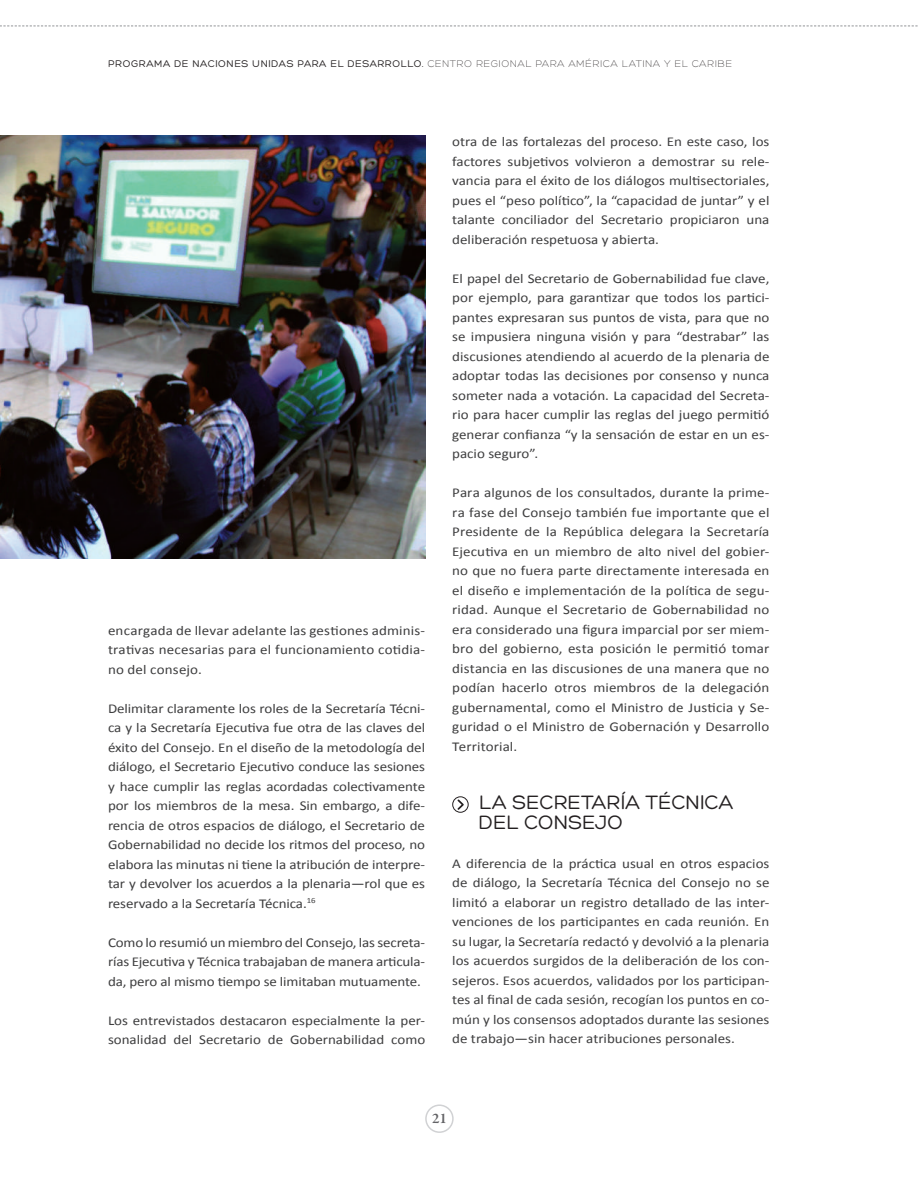
<style>
.page{position:relative;width:918px;height:1188px;background:#fff}
.page>*{position:absolute;margin:0;border:0;box-sizing:border-box;transform-origin:0 0}
.t1{font:21px/19.5px "Hero";color:#231f20}
.t2{font:600 15px "Garamond Premr Pro";color:#636366}
.t3{font:13.5px/19.5px "Calibri";color:#3e3e3f;text-align:justify;scale:1.11 1}
.t4{font:10.5px "Hero";letter-spacing:.05em;color:#231f20}
.s1{font-weight:300}
</style>
<div class="page">
<img style="left:0;top:135px;width:425px;height:424px">
<svg style="left:458px;top:800px;width:6px;height:10px"></svg>
<div style="left:452px;top:796px;width:17px;height:17px;border:1px solid #231f20;border-radius:50%"></div>
<p class="t4" style="left:108px;top:59px;width:624px">PROGRAMA DE NACIONES UNIDAS PARA EL DESARROLLO. <span class="s1">CENTRO REGIONAL PARA AM ÉRICA LATINA Y EL CARIBE</span></p>
<p class="t3" style="left:108px;top:621px;width:287px">encargada de llevar adelante las gestiones adminis&shy;trativas necesarias para el funcionamiento cotidia&shy;no del consejo.</p>
<p class="t3" style="left:108px;top:699px;width:287px">Delimitar claramente los roles de la Secretaría Técni&shy;ca y la Secretaría Ejecutiva fue otra de las claves del éxito del Consejo. En el diseño de la metodología del diálogo, el Secretario Ejecutivo conduce las sesiones y hace cumplir las reglas acordadas colectivamente por los miembros de la mesa. Sin embargo, a dife&shy;rencia de otros espacios de diálogo, el Secretario de Gobernabilidad no decide los ritmos del proceso, no elabora las minutas ni tiene la atribución de interpre&shy;tar y devolver los acuerdos a la plenaria—rol que es reservado a la Secretaría Técnica.<sup>16</sup></p>
<p class="t3" style="left:108px;top:933px;width:287px">Como lo resumió un miembro del Consejo, las secreta&shy;rías Ejecutiva y Técnica trabajaban de manera articula&shy;da, pero al mismo tiempo se limitaban mutuamente.</p>
<p class="t3" style="left:108px;top:1011px;width:287px">Los entrevistados destacaron especialmente la per&shy;sonalidad del Secretario de Gobernabilidad como</p>
<p class="t3" style="left:452px;top:132px;width:287px">otra de las fortalezas del proceso. En este caso, los factores subjetivos volvieron a demostrar su rele&shy;vancia para el éxito de los diálogos multisectoriales, pues el “peso político”, la “capacidad de juntar” y el talante conciliador del Secretario propiciaron una deliberación respetuosa y abierta.</p>
<p class="t3" style="left:452px;top:269px;width:287px">El papel del Secretario de Gobernabilidad fue clave, por ejemplo, para garantizar que todos los partici&shy;pantes expresaran sus puntos de vista, para que no se impusiera ninguna visión y para “destrabar” las discusiones atendiendo al acuerdo de la plenaria de adoptar todas las decisiones por consenso y nunca someter nada a votación. La capacidad del Secreta&shy;rio para hacer cumplir las reglas del juego permitió generar confianza “y la sensación de estar en un es&shy;pacio seguro”.</p>
<p class="t3" style="left:452px;top:483px;width:287px">Para algunos de los consultados, durante la prime&shy;ra fase del Consejo también fue importante que el Presidente de la República delegara la Secretaría Ejecutiva en un miembro de alto nivel del gobier&shy;no que no fuera parte directamente interesada en el diseño e implementación de la política de segu&shy;ridad. Aunque el Secretario de Gobernabilidad no era considerado una figura imparcial por ser miem&shy;bro del gobierno, esta posición le permitió tomar distancia en las discusiones de una manera que no podían hacerlo otros miembros de la delegación gubernamental, como el Ministro de Justicia y Se&shy;guridad o el Ministro de Gobernación y Desarrollo Territorial.</p>
<h1 class="t1" style="left:479px;top:793px;width:256px">LA SECRETARÍA TÉCNICA<br>DEL CONSEJO</h1>
<p class="t3" style="left:452px;top:854px;width:287px">A diferencia de la práctica usual en otros espacios de diálogo, la Secretaría Técnica del Consejo no se limitó a elaborar un registro detallado de las inter&shy;venciones de los participantes en cada reunión. En su lugar, la Secretaría redactó y devolvió a la plenaria los acuerdos surgidos de la deliberación de los con&shy;sejeros. Esos acuerdos, validados por los participan&shy;tes al final de cada sesión, recogían los puntos en co&shy;mún y los consensos adoptados durante las sesiones de trabajo—sin hacer atribuciones personales.</p>
<p class="t2" style="left:432px;top:1109px;width:16px">21</p>
</div>
